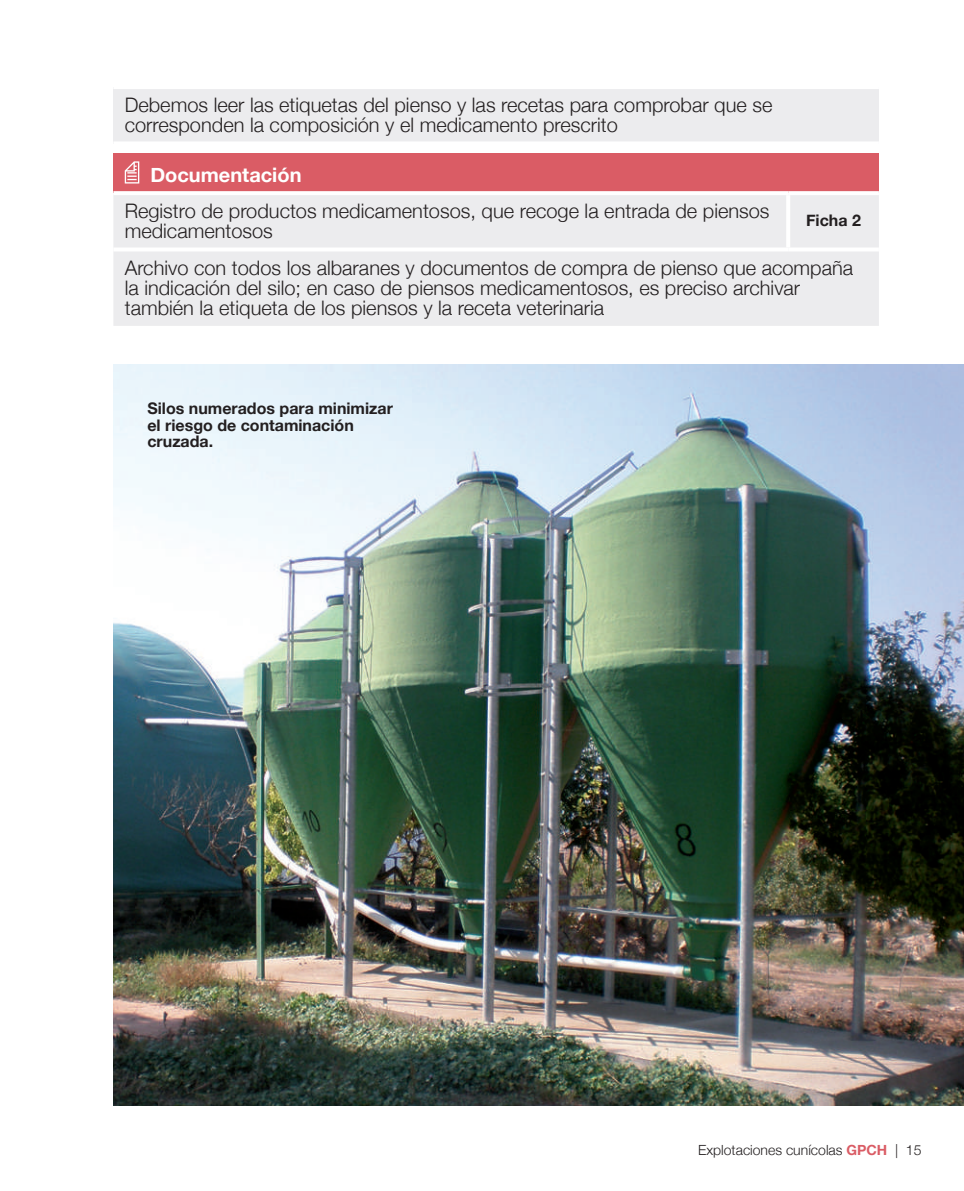
<style>
.page{position:relative;width:964px;height:1191px;background:#fff}
.page>*{position:absolute;margin:0;border:0;box-sizing:border-box;transform-origin:0 0}
.t1{font:300 20px/20px "Helvetica Neue";color:#231f20}
.t2{font:700 20px "Helvetica Neue";color:#fff}
.t3{font:700 16px/16px "Helvetica Neue";color:#231f20}
.t4{font:300 14px "Helvetica Neue";color:#231f20}
.s1{font-weight:700;color:#da5c65}
</style>
<div class="page">
<div style="left:113px;top:87px;width:766px;height:56px;background:#ececee"></div>
<hr style="left:113px;top:85px;width:766px;height:4px;background:#fff">
<hr style="left:113px;top:141px;width:766px;height:4px;background:#fff">
<div style="left:113px;top:153px;width:766px;height:40px;background:#da5c65"></div>
<div style="left:113px;top:195px;width:766px;height:131px;background:#ececee"></div>
<svg style="left:113px;top:191px;width:675px;height:2px"></svg>
<svg style="left:788px;top:191px;width:91px;height:2px"></svg>
<hr style="left:786px;top:195px;width:4px;height:52px;background:#fff">
<hr style="left:113px;top:247px;width:675px;height:4px;background:#fff">
<hr style="left:788px;top:247px;width:91px;height:4px;background:#fff">
<svg style="left:125px;top:161px;width:14px;height:22px"></svg>
<img style="left:113px;top:365px;width:851px;height:741px">
<p class="t1" style="left:125px;top:95px;width:649px">Debemos leer las etiquetas del pienso y las recetas para comprobar que se corresponden la composición y el medicamento prescrito</p>
<p class="t2" style="left:150px;top:162px;width:153px">Documentación</p>
<p class="t1" style="left:125px;top:201px;width:646px">Registro de productos medicamentosos, que recoge la entrada de piensos medicamentosos</p>
<p class="t3" style="left:806px;top:212px;width:56px">Ficha 2</p>
<p class="t1" style="left:125px;top:257px;width:730px">Archivo con todos los albaranes y documentos de compra de pienso que acompaña la indicación del silo; en caso de piensos medicamentosos, es preciso archivar también la etiqueta de los piensos y la receta veterinaria</p>
<p class="t3" style="left:147px;top:400px;width:247px">Silos numerados para minimizar el riesgo de contaminación cruzada.</p>
<p class="t4" style="left:698px;top:1141px;width:225px">Explotaciones cunícolas <span class="s1">GPCH</span> | 15</p>
</div>
